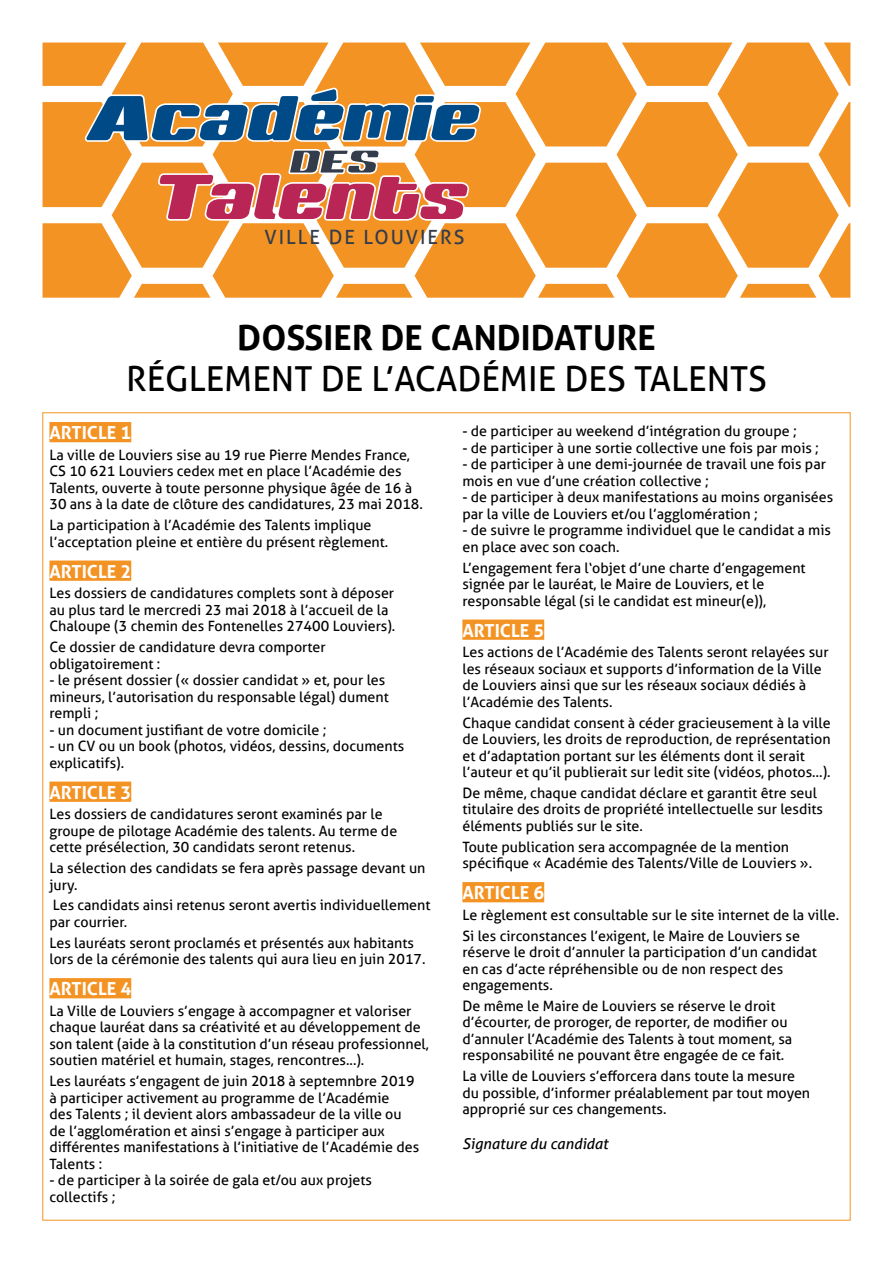
<style>
.page{position:relative;width:893px;height:1263px;background:#fff}
.page>*{position:absolute;margin:0;border:0;box-sizing:border-box;transform-origin:0 0}
.t1{font:italic 500 73.5px "Sneakers Pro";color:#004b87}
.t2{font:italic 500 73.5px "Sneakers Pro";color:#b92555}
.t3{font:italic 500 39.15px "Sneakers Pro";color:#333c4b}
.t4{font:34.5px "Aller";color:#000}
.t5{font:700 34.5px "Aller";color:#000}
.t6{font:19.65px "Aller";letter-spacing:.1em;color:#333c4b}
.t7{font:700 18px "Aller";color:#fff}
.t8{font:italic 15px "Aller";color:#000}
.t9{font:14.25px/16.5px "Aller";color:#000}
</style>
<div class="page">
<svg style="left:43px;top:43px;width:807px;height:255px;fill:#f39323"></svg>
<svg style="left:86px;top:83px;width:396px;height:146px"></svg>
<div style="left:49px;top:422px;width:82px;height:20px;background:#f39323"></div>
<div style="left:49px;top:560px;width:82px;height:21px;background:#f39323"></div>
<div style="left:49px;top:781px;width:82px;height:21px;background:#f39323"></div>
<div style="left:49px;top:978px;width:82px;height:20px;background:#f39323"></div>
<div style="left:462px;top:619px;width:82px;height:21px;background:#f39323"></div>
<div style="left:462px;top:882px;width:82px;height:20px;background:#f39323"></div>
<h1 class="t1" style="left:85px;top:66px;width:392px">Académie</h1>
<h1 class="t2" style="left:151px;top:145px;width:314px">Talents</h1>
<h2 class="t3" style="left:288px;top:134px;width:91px">DES</h2>
<h3 class="t6" style="left:265px;top:225px;width:201px">VILLE DE LOUVIERS</h3>
<h3 class="t5" style="left:237px;top:316px;width:420px">DOSSIER DE CANDIDATURE</h3>
<h3 class="t4" style="left:126px;top:358px;width:642px">RÉGLEMENT DE L’ACADÉMIE DES TALENTS</h3>
<p class="t7" style="left:49px;top:422px;width:83px">ARTICLE 1</p>
<p class="t9" style="left:49px;top:446px;width:375px">La ville de Louviers sise au 19 rue Pierre Mendes France, CS 10 621 Louviers cedex met en place l’Académie des Talents, ouverte à toute personne physique âgée de 16 à 30 ans à la date de clôture des candidatures, 23 mai 2018.</p>
<p class="t9" style="left:49px;top:517px;width:340px">La participation à l’Académie des Talents implique l’acceptation pleine et entière du présent règlement.</p>
<p class="t7" style="left:49px;top:560px;width:83px">ARTICLE 2</p>
<p class="t9" style="left:49px;top:585px;width:347px">Les dossiers de candidatures complets sont à déposer au plus tard le mercredi 23 mai 2018 à l’accueil de la<br>Chaloupe (3 chemin des Fontenelles 27400 Louviers).</p>
<p class="t9" style="left:49px;top:639px;width:278px">Ce dossier de candidature devra comporter obligatoirement :</p>
<p class="t9" style="left:49px;top:672px;width:341px">- le présent dossier (« dossier candidat » et, pour les mineurs, l’autorisation du responsable légal) dument rempli ;</p>
<p class="t9" style="left:49px;top:721px;width:279px">- un document justifiant de votre domicile ;</p>
<p class="t9" style="left:49px;top:738px;width:356px">- un CV ou un book (photos, vidéos, dessins, documents explicatifs).</p>
<p class="t7" style="left:49px;top:781px;width:83px">ARTICLE 3</p>
<p class="t9" style="left:49px;top:806px;width:349px">Les dossiers de candidatures seront examinés par le groupe de pilotage Académie des talents. Au terme de cette présélection, 30 candidats seront retenus.</p>
<p class="t9" style="left:49px;top:860px;width:377px">La sélection des candidats se fera après passage devant un jury.</p>
<p class="t9" style="left:49px;top:897px;width:383px">Les candidats ainsi retenus seront avertis individuellement par courrier.</p>
<p class="t9" style="left:49px;top:934px;width:378px">Les lauréats seront proclamés et présentés aux habitants lors de la cérémonie des talents qui aura lieu en juin 2017.</p>
<p class="t7" style="left:49px;top:978px;width:83px">ARTICLE 4</p>
<p class="t9" style="left:49px;top:1002px;width:381px">La Ville de Louviers s’engage à accompagner et valoriser chaque lauréat dans sa créativité et au développement de son talent (aide à la constitution d’un réseau professionnel, soutien matériel et humain, stages, rencontres...).</p>
<p class="t9" style="left:49px;top:1073px;width:371px">Les lauréats s’engagent de juin 2018 à septemnbre 2019 à participer activement au programme de l’Académie<br>des Talents ; il devient alors ambassadeur de la ville ou de l’agglomération et ainsi s’engage à participer aux différentes manifestations à l’initiative de l’Académie des Talents :</p>
<p class="t9" style="left:49px;top:1172px;width:324px">- de participer à la soirée de gala et/ou aux projets collectifs ;</p>
<p class="t9" style="left:462px;top:423px;width:336px">- de participer au weekend d’intégration du groupe ;</p>
<p class="t9" style="left:462px;top:439px;width:358px">- de participer à une sortie collective une fois par mois ;</p>
<p class="t9" style="left:462px;top:456px;width:365px">- de participer à une demi-journée de travail une fois par mois en vue d’une création collective ;</p>
<p class="t9" style="left:462px;top:489px;width:372px">- de participer à deux manifestations au moins organisées par la ville de Louviers et/ou l’agglomération ;</p>
<p class="t9" style="left:462px;top:522px;width:370px">- de suivre le programme individuel que le candidat a mis en place avec son coach.</p>
<p class="t9" style="left:462px;top:559px;width:345px">L’engagement fera l‘objet d’une charte d’engagement signée par le lauréat, le Maire de Louviers, et le responsable légal (si le candidat est mineur(e)),</p>
<p class="t7" style="left:462px;top:619px;width:83px">ARTICLE 5</p>
<p class="t9" style="left:462px;top:644px;width:368px">Les actions de l’Académie des Talents seront relayées sur les réseaux sociaux et supports d’information de la Ville de Louviers ainsi que sur les réseaux sociaux dédiés à l’Académie des Talents.</p>
<p class="t9" style="left:462px;top:714px;width:370px">Chaque candidat consent à céder gracieusement à la ville de Louviers, les droits de reproduction, de représentation et d’adaptation portant sur les éléments dont il serait l’auteur et qu’il publierait sur ledit site (vidéos, photos…).</p>
<p class="t9" style="left:462px;top:784px;width:362px">De même, chaque candidat déclare et garantit être seul titulaire des droits de propriété intellectuelle sur lesdits éléments publiés sur le site.</p>
<p class="t9" style="left:462px;top:838px;width:351px">Toute publication sera accompagnée de la mention spécifique « Académie des Talents/Ville de Louviers ».</p>
<p class="t7" style="left:462px;top:882px;width:83px">ARTICLE 6</p>
<p class="t9" style="left:462px;top:904px;width:378px;line-height:20.7px">Le règlement est consultable sur le site internet de la ville.<br>Si les circonstances l’exigent, le Maire de Louviers se</p>
<p class="t9" style="left:462px;top:944px;width:356px">réserve le droit d’annuler la participation d’un candidat en cas d’acte répréhensible ou de non respect des engagements.</p>
<p class="t9" style="left:462px;top:997px;width:331px">De même le Maire de Louviers se réserve le droit d’écourter, de proroger, de reporter, de modifier ou d’annuler l’Académie des Talents à tout moment, sa responsabilité ne pouvant être engagée de ce fait.</p>
<p class="t9" style="left:462px;top:1068px;width:349px">La ville de Louviers s’efforcera dans toute la mesure du possible, d’informer préalablement par tout moyen approprié sur ces changements.</p>
<p class="t8" style="left:462px;top:1135px;width:147px">Signature du candidat</p>
</div>
